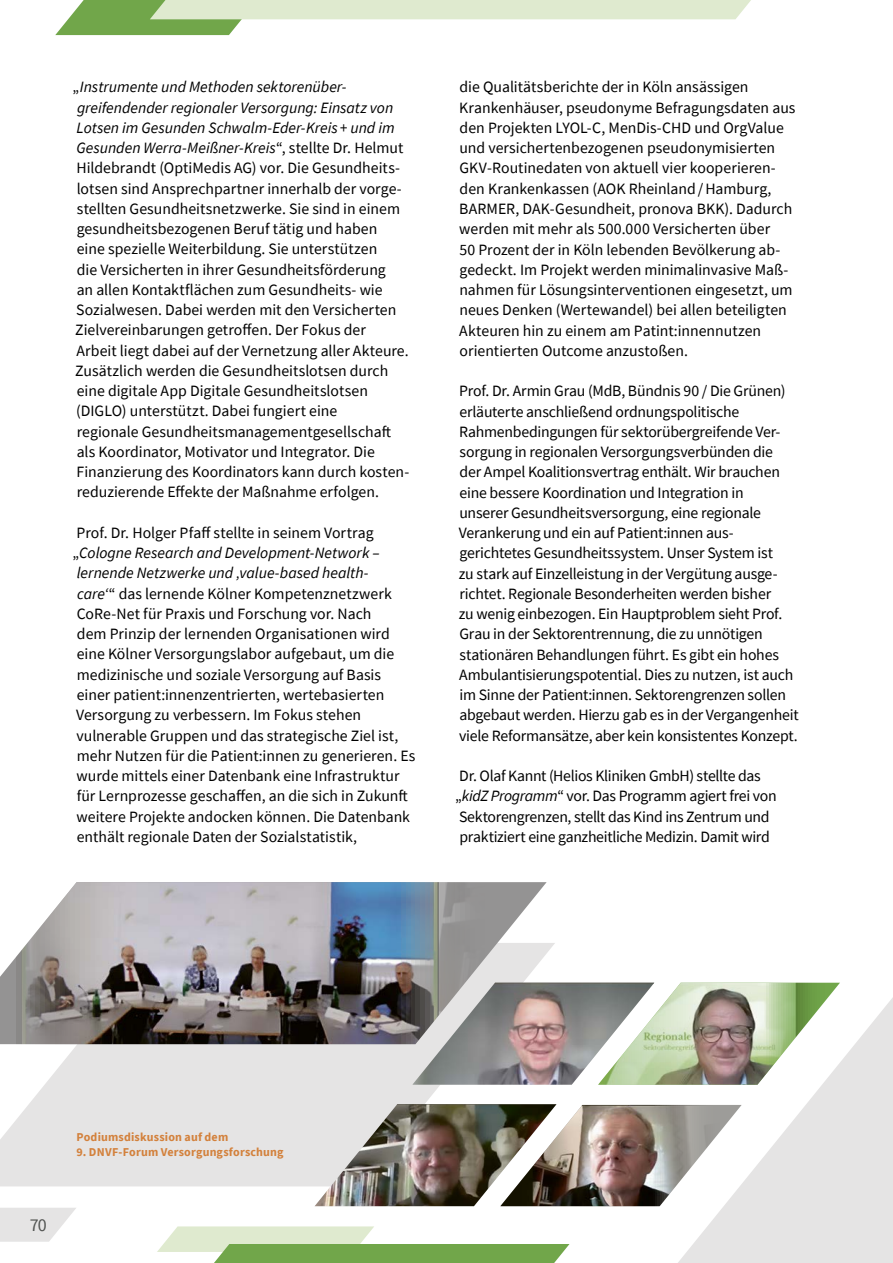
<style>
.page{position:relative;width:893px;height:1263px;background:#fff}
.page>*{position:absolute;margin:0;border:0;box-sizing:border-box;transform-origin:0 0}
.t1{font:18px "Source Sans Pro";color:#515351}
.t2{font:15.75px/20.2px "Source Sans Pro";letter-spacing:-.005em;color:#000}
.t3{font:700 12px "Source Sans Pro";letter-spacing:.015em;color:#d3813c}
.s1{font-style:italic}
</style>
<div class="page">
<svg style="left:0;top:1208px;width:76px;height:34px"></svg>
<svg style="left:55px;top:0;width:696px;height:35px"></svg>
<svg style="left:157px;top:1226px;width:412px;height:37px"></svg>
<svg style="left:0;top:943px;width:555px;height:243px;fill:#e5e4e4"></svg>
<img style="left:10px;top:882px;width:537px;height:162px">
<img style="left:315px;top:1104px;width:363px;height:102px">
<img style="left:500px;top:1105px;width:178px;height:101px">
<svg style="left:412px;top:983px;width:186px;height:102px"></svg>
<img style="left:598px;top:983px;width:242px;height:102px">
<svg style="left:678px;top:997px;width:215px;height:266px;fill:#e5e4e4"></svg>
<p class="t2" style="left:72px;top:77px;width:338px">„<span class="s1">Instrumente und Methoden sektorenüber&shy;greifendender regionaler Versorgung: Einsatz von Lotsen im Gesunden Schwalm-Eder-Kreis + und im Gesunden Werra-Meißner-Kreis</span>“, stellte Dr. Helmut Hildebrandt (OptiMedis AG) vor. Die Gesundheits&shy;lotsen sind Ansprechpartner innerhalb der vorge&shy;stellten Gesundheitsnetzwerke. Sie sind in einem gesundheitsbezogenen Beruf tätig und haben<br>eine spezielle Weiterbildung. Sie unterstützen<br>die Versicherten in ihrer Gesundheitsförderung<br>an allen Kontaktflächen zum Gesundheits- wie Sozialwesen. Dabei werden mit den Versicherten Zielvereinbarungen getroffen. Der Fokus der<br>Arbeit liegt dabei auf der Vernetzung aller Akteure.<br>Zusätzlich werden die Gesundheitslotsen durch eine digitale App Digitale Gesundheitslotsen (DIGLO) unterstützt. Dabei fungiert eine<br>regionale Gesundheitsmanagementgesellschaft als Koordinator, Motivator und Integrator. Die Finanzierung des Koordinators kann durch kosten&shy;reduzierende Effekte der Maßnahme erfolgen.</p>
<p class="t2" style="left:72px;top:522px;width:345px">Prof. Dr. Holger Pfaff stellte in seinem Vortrag „<span class="s1">Cologne Research and Development-Network – lernende Netzwerke und ‚value-based health-<br>care‘</span>“ das lernende Kölner Kompetenznetzwerk CoRe-Net für Praxis und Forschung vor. Nach<br>dem Prinzip der lernenden Organisationen wird eine Kölner Versorgungslabor aufgebaut, um die medizinische und soziale Versorgung auf Basis<br>einer patient:innenzentrierten, wertebasierten Versorgung zu verbessern. Im Fokus stehen vulnerable Gruppen und das strategische Ziel ist, mehr Nutzen für die Patient:innen zu generieren. Es wurde mittels einer Datenbank eine Infrastruktur für Lernprozesse geschaffen, an die sich in Zukunft weitere Projekte andocken können. Die Datenbank enthält regionale Daten der Sozialstatistik,</p>
<p class="t2" style="left:459px;top:77px;width:338px">die Qualitätsberichte der in Köln ansässigen Krankenhäuser, pseudonyme Befragungsdaten aus den Projekten LYOL-C, MenDis-CHD und OrgValue und versichertenbezogenen pseudonymisierten GKV-Routinedaten von aktuell vier kooperieren&shy;den Krankenkassen (AOK Rheinland/Hamburg, BARMER, DAK-Gesundheit, pronova BKK). Dadurch werden mit mehr als 500.000 Versicherten über<br>50 Prozent der in Köln lebenden Bevölkerung ab&shy;gedeckt. Im Projekt werden minimalinvasive Maß&shy;nahmen für Lösungsinterventionen eingesetzt, um neues Denken (Wertewandel) bei allen beteiligten Akteuren hin zu einem am Patint:innennutzen orientierten Outcome anzustoßen.</p>
<p class="t2" style="left:459px;top:381px;width:341px">Prof. Dr. Armin Grau (MdB, Bündnis 90 / Die Grünen) erläuterte anschließend ordnungspolitische Rahmenbedingungen für sektorübergreifende Ver&shy;sorgung in regionalen Versorgungsverbünden die<br>der Ampel Koalitionsvertrag enthält. Wir brauchen eine bessere Koordination und Integration in<br>unserer Gesundheitsversorgung, eine regionale Verankerung und ein auf Patient:innen aus&shy;gerichtetes Gesundheitssystem. Unser System ist<br>zu stark auf Einzelleistung in der Vergütung ausge&shy;richtet. Regionale Besonderheiten werden bisher<br>zu wenig einbezogen. Ein Hauptproblem sieht Prof.<br>Grau in der Sektorentrennung, die zu unnötigen stationären Behandlungen führt. Es gibt ein hohes Ambulantisierungspotential. Dies zu nutzen, ist auch im Sinne der Patient:innen. Sektorengrenzen sollen abgebaut werden. Hierzu gab es in der Vergangenheit viele Reformansätze, aber kein konsistentes Konzept.</p>
<p class="t2" style="left:455px;top:766px;width:323px">Dr. Olaf Kannt (Helios Kliniken GmbH) stellte das „<span class="s1">kidZ Programm</span>“ vor. Das Programm agiert frei von Sektorengrenzen, stellt das Kind ins Zentrum und praktiziert eine ganzheitliche Medizin. Damit wird</p>
<p class="t1" style="left:30px;top:1214px;width:19px">70</p>
<p class="t3" style="left:77px;top:1129px;width:153px">Podiumsdiskussion auf dem</p>
<p class="t3" style="left:77px;top:1144px;width:209px">9. DNVF-Forum Versorgungsforschung</p>
</div>
